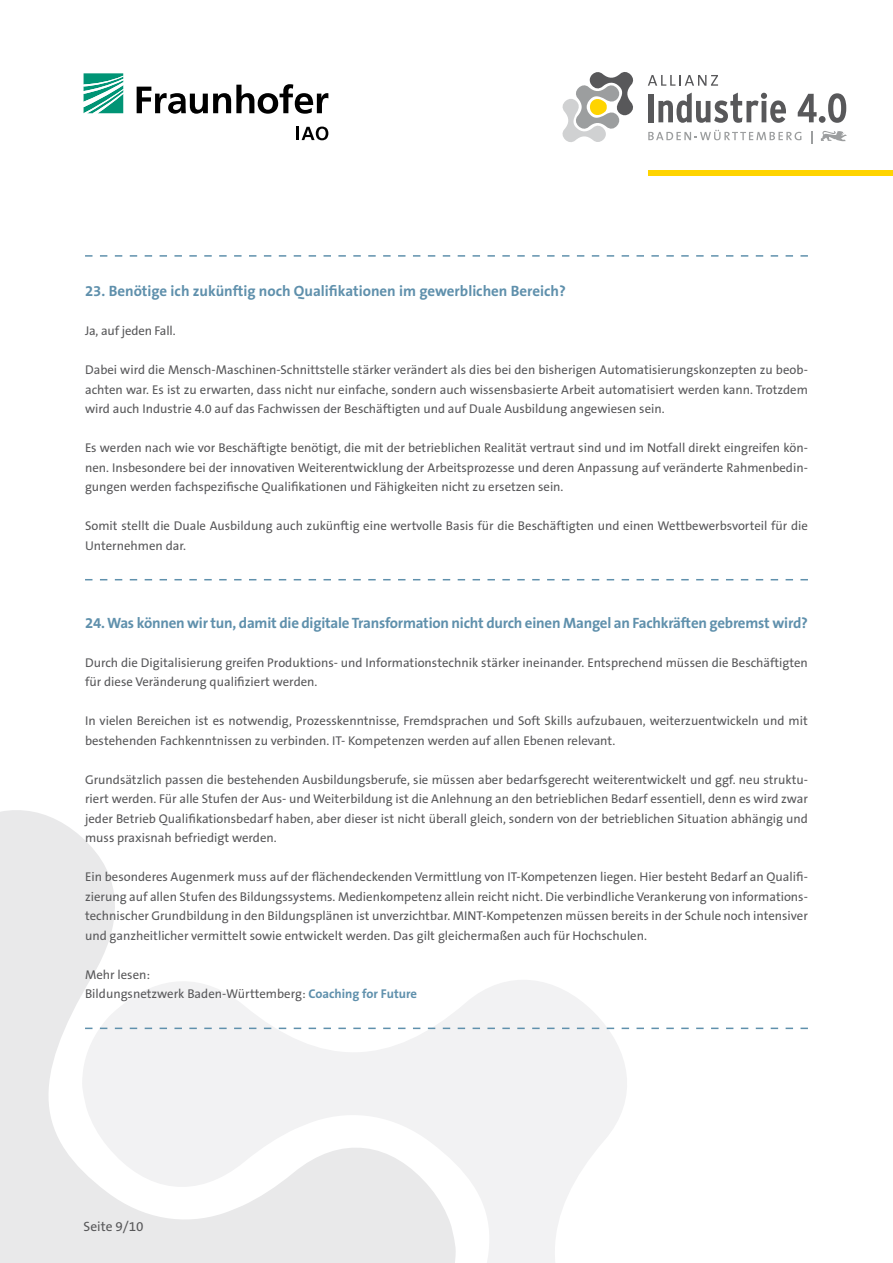
<style>
.page{position:relative;width:893px;height:1263px;background:#fff}
.page>*{position:absolute;margin:0;border:0;box-sizing:border-box;transform-origin:0 0}
.t1{font:700 15px "The Sans B7";letter-spacing:-.015em;color:#5f90ac}
.t2{font:13.5px "The Sans B5 Plain";color:#58585a}
.t3{font:12.75px/19.5px "The Sans B5 Plain";color:#58585a;text-align:justify}
.s1{font-family:"The Sans B7";font-weight:700;color:#5f90ac}
</style>
<div class="page">
<svg style="left:0;top:810px;width:115px;height:453px;fill:#e9e9ea"></svg>
<svg style="left:82px;top:967px;width:558px;height:296px;fill:#f2f2f3"></svg>
<svg style="left:84px;top:73px;width:39px;height:40px"></svg>
<svg style="left:137px;top:84px;width:191px;height:30px"></svg>
<svg style="left:297px;top:127px;width:31px;height:13px"></svg>
<div style="left:648px;top:170px;width:245px;height:5px;background:#ffd400"></div>
<div style="left:648px;top:94px;width:5px;height:28px;background:#58585a"></div>
<svg style="left:658px;top:93px;width:128px;height:30px"></svg>
<svg style="left:798px;top:94px;width:19px;height:28px"></svg>
<div style="left:819px;top:116px;width:7px;height:7px;background:#58585a;border-radius:50%"></div>
<svg style="left:828px;top:93px;width:18px;height:30px"></svg>
<svg style="left:648px;top:75px;width:70px;height:11px"></svg>
<svg style="left:821px;top:131px;width:26px;height:10px"></svg>
<svg style="left:648px;top:130px;width:153px;height:10px"></svg>
<svg style="left:811px;top:131px;width:1px;height:12px"></svg>
<svg style="left:562px;top:72px;width:72px;height:70px"></svg>
<svg style="left:85px;top:579px;width:723px;height:1px"></svg>
<svg style="left:85px;top:255px;width:723px;height:2px"></svg>
<svg style="left:85px;top:1027px;width:723px;height:2px"></svg>
<p class="t1" style="left:85px;top:283px;width:482px">23. Benötige ich zukünftig noch Qualifikationen im gewerblichen Bereich?</p>
<p class="t3" style="left:85px;top:322px;width:92px">Ja, auf jeden Fall.</p>
<p class="t3" style="left:85px;top:361px;width:724px">Dabei wird die Mensch-Maschinen-Schnittstelle stärker verändert als dies bei den bisherigen Automatisierungskonzepten zu beob&shy;achten war. Es ist zu erwarten, dass nicht nur einfache, sondern auch wissensbasierte Arbeit automatisiert werden kann. Trotzdem wird auch Industrie 4.0 auf das Fachwissen der Beschäftigten und auf Duale Ausbildung angewiesen sein.</p>
<p class="t3" style="left:85px;top:439px;width:724px">Es werden nach wie vor Beschäftigte benötigt, die mit der betrieblichen Realität vertraut sind und im Notfall direkt eingreifen kön&shy;nen. Insbesondere bei der innovativen Weiterentwicklung der Arbeitsprozesse und deren Anpassung auf veränderte Rahmenbedin&shy;gungen werden fachspezifische Qualifikationen und Fähigkeiten nicht zu ersetzen sein.</p>
<p class="t3" style="left:85px;top:517px;width:724px">Somit stellt die Duale Ausbildung auch zukünftig eine wertvolle Basis für die Beschäftigten und einen Wettbewerbsvorteil für die<br>Unternehmen dar.</p>
<p class="t1" style="left:85px;top:615px;width:724px">24. Was können wir tun, damit die digitale Transformation nicht durch einen Mangel an Fachkräften gebremst wird?</p>
<p class="t3" style="left:85px;top:653px;width:724px">Durch die Digitalisierung greifen Produktions- und Informationstechnik stärker ineinander. Entsprechend müssen die Beschäftigten für diese Veränderung qualifiziert werden.</p>
<p class="t3" style="left:85px;top:712px;width:724px">In vielen Bereichen ist es notwendig, Prozesskenntnisse, Fremdsprachen und Soft Skills aufzubauen, weiterzuentwickeln und mit bestehenden Fachkenntnissen zu verbinden. IT- Kompetenzen werden auf allen Ebenen relevant.</p>
<p class="t3" style="left:85px;top:770px;width:724px">Grundsätzlich passen die bestehenden Ausbildungsberufe, sie müssen aber bedarfsgerecht weiterentwickelt und ggf. neu struktu&shy;riert werden. Für alle Stufen der Aus- und Weiterbildung ist die Anlehnung an den betrieblichen Bedarf essentiell, denn es wird zwar jeder Betrieb Qualifikationsbedarf haben, aber dieser ist nicht überall gleich, sondern von der betrieblichen Situation abhängig und muss praxisnah befriedigt werden.</p>
<p class="t3" style="left:85px;top:868px;width:724px">Ein besonderes Augenmerk muss auf der flächendeckenden Vermittlung von IT-Kompetenzen liegen. Hier besteht Bedarf an Qualifi&shy;zierung auf allen Stufen des Bildungssystems. Medienkompetenz allein reicht nicht. Die verbindliche Verankerung von informations&shy;technischer Grundbildung in den Bildungsplänen ist unverzichtbar. MINT-Kompetenzen müssen bereits in der Schule noch intensiver und ganzheitlicher vermittelt sowie entwickelt werden. Das gilt gleichermaßen auch für Hochschulen.</p>
<p class="t3" style="left:85px;top:965px;width:333px">Mehr lesen:<br>Bildungsnetzwerk Baden-Württemberg: <span class="s1">Coaching for Future</span></p>
<p class="t2" style="left:84px;top:1219px;width:62px">Seite 9/10</p>
</div>
